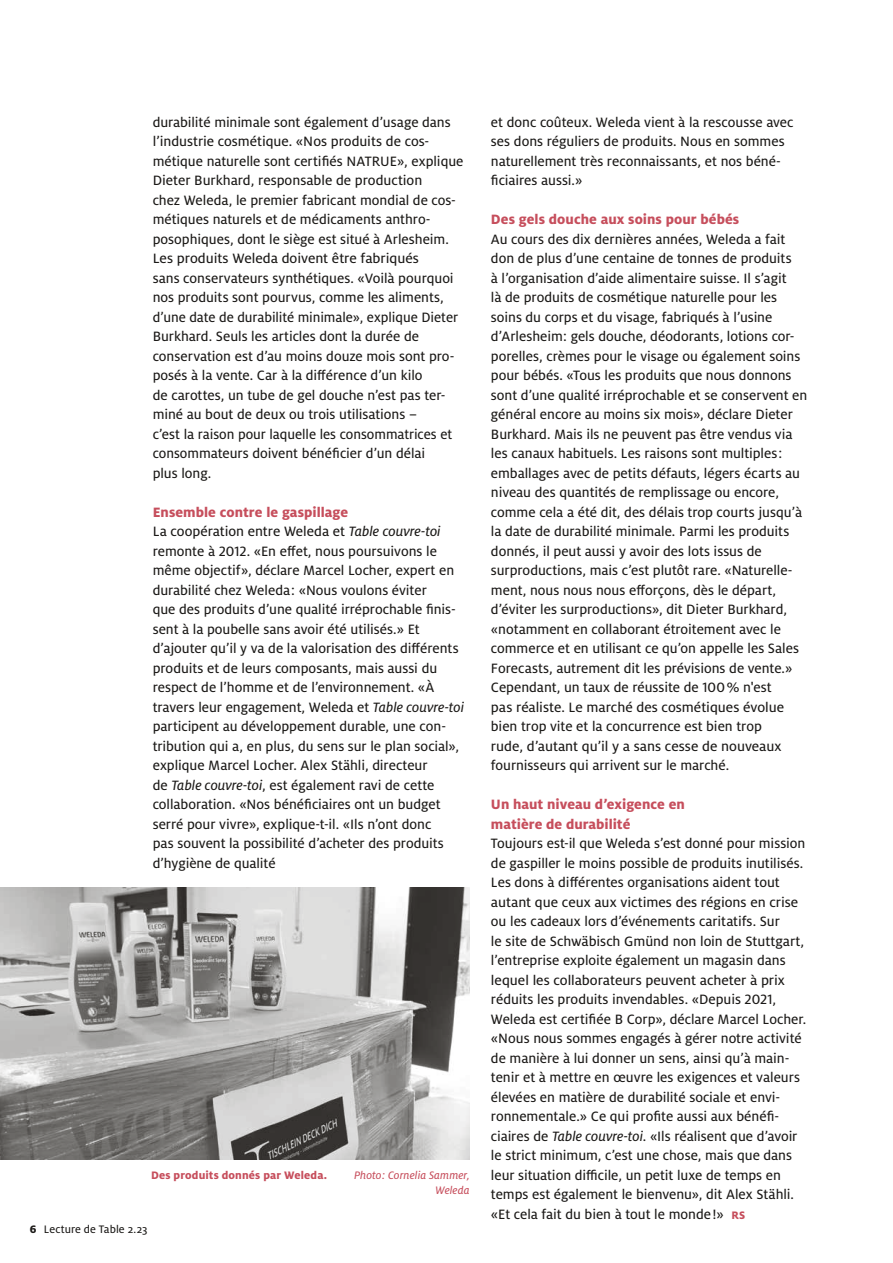
<style>
.page{position:relative;width:893px;height:1263px;background:#fff}
.page>*{position:absolute;margin:0;border:0;box-sizing:border-box;transform-origin:0 0}
.t1{font:15px/19.5px "Milo OT Text";color:#1b1917}
.t2{font:800 15px/19.5px "Milo OT";letter-spacing:.005em;color:#c64e5c}
.t3{font:800 12px "Milo OT";letter-spacing:.015em;color:#c64e5c}
.t4{font:12px/15px "Milo OT Text Ita";letter-spacing:.005em;color:#c64e5c;text-align:right}
.t5{font:12px "Milo OT Text";letter-spacing:.005em;color:#1b1917}
.s1{font-family:"Milo OT Text Ita"}
.s2{font-family:"Milo OT";font-weight:800}
.s3{font-family:"Milo OT";font-weight:800;font-size:12px;color:#c64e5c}
</style>
<div class="page">
<hr style="left:892px;top:0;width:1px;height:1263px;background:#c64e5c">
<svg style="left:892px;top:1234px;width:1px;height:15px"></svg>
<img style="left:0;top:887px;width:470px;height:272px">
<p class="t1" style="left:153px;top:112px;width:312px">durabilité minimale sont également d’usage dans l’industrie cosmétique. «Nos produits de cos&shy;métique naturelle sont certifiés NATRUE», explique Dieter Burkhard, responsable de production<br>chez Weleda, le premier fabricant mondial de cos&shy;métiques naturels et de médicaments anthro&shy;posophiques, dont le siège est situé à Arlesheim.<br>Les produits Weleda doivent être fabriqués<br>sans conservateurs synthétiques. «Voilà pourquoi nos produits sont pourvus, comme les aliments, d’une date de durabilité minimale», explique Dieter Burkhard. Seuls les articles dont la durée de conservation est d’au moins douze mois sont pro&shy;posés à la vente. Car à la différence d’un kilo<br>de carottes, un tube de gel douche n’est pas ter&shy;miné au bout de deux ou trois utilisations –<br>c’est la raison pour laquelle les consommatrices et consommateurs doivent bénéficier d’un délai<br>plus long.</p>
<p class="t2" style="left:153px;top:502px;width:197px">Ensemble contre le gaspillage</p>
<p class="t1" style="left:153px;top:522px;width:313px">La coopération entre Weleda et <span class="s1">Table couvre-toi </span>remonte à 2012. «En effet, nous poursuivons le même objectif», déclare Marcel Locher, expert en durabilité chez Weleda: «Nous voulons éviter<br>que des produits d’une qualité irréprochable finis&shy;sent à la poubelle sans avoir été utilisés.» Et d’ajouter qu’il y va de la valorisation des différents produits et de leurs composants, mais aussi du respect de l’homme et de l’environnement. «À travers leur engagement, Weleda et <span class="s1">Table couvre-toi </span>participent au développement durable, une con&shy;tribution qui a, en plus, du sens sur le plan social», explique Marcel Locher. Alex Stähli, directeur<br>de <span class="s1">Table couvre-toi</span>, est également ravi de cette collaboration. «Nos bénéficiaires ont un budget serré pour vivre», explique-t-il. «Ils n’ont donc<br>pas souvent la possibilité d’acheter des produits d’hygiène de qualité</p>
<p class="t3" style="left:151px;top:1169px;width:178px">Des produits donnés par Weleda.</p>
<p class="t4" style="left:354px;top:1168px;width:117px">Photo: Cornelia Sammer,<br>Weleda</p>
<p class="t5" style="left:30px;top:1223px;width:119px"><span class="s2">6</span> Lecture de Table 2.23</p>
<p class="t1" style="left:491px;top:112px;width:304px">et donc coûteux. Weleda vient à la rescousse avec ses dons réguliers de produits. Nous en sommes naturellement très reconnaissants, et nos béné&shy;ficiaires aussi.»</p>
<p class="t2" style="left:491px;top:210px;width:250px">Des gels douche aux soins pour bébés</p>
<p class="t1" style="left:491px;top:229px;width:318px">Au cours des dix dernières années, Weleda a fait don de plus d’une centaine de tonnes de produits<br>à l’organisation d’aide alimentaire suisse. Il s’agit<br>là de produits de cosmétique naturelle pour les soins du corps et du visage, fabriqués à l’usine d’Arlesheim: gels douche, déodorants, lotions cor&shy;porelles, crèmes pour le visage ou également soins pour bébés. «Tous les produits que nous donnons sont d’une qualité irréprochable et se conservent en général encore au moins six mois», déclare Dieter Burkhard. Mais ils ne peuvent pas être vendus via les canaux habituels. Les raisons sont multiples: emballages avec de petits défauts, légers écarts au niveau des quantités de remplissage ou encore, comme cela a été dit, des délais trop courts jusqu’à la date de durabilité minimale. Parmi les produits donnés, il peut aussi y avoir des lots issus de surproductions, mais c’est plutôt rare. «Naturelle&shy;ment, nous nous nous efforçons, dès le départ, d’éviter les surproductions», dit Dieter Burkhard, «notamment en collaborant étroitement avec le commerce et en utilisant ce qu’on appelle les Sales Forecasts, autrement dit les prévisions de vente.» Cependant, un taux de réussite de 100% n'est<br>pas réaliste. Le marché des cosmétiques évolue bien trop vite et la concurrence est bien trop<br>rude, d’autant qu’il y a sans cesse de nouveaux fournisseurs qui arrivent sur le marché.</p>
<p class="t2" style="left:491px;top:795px;width:195px">Un haut niveau d’exigence en matière de durabilité</p>
<p class="t1" style="left:491px;top:834px;width:317px">Toujours est-il que Weleda s’est donné pour mission de gaspiller le moins possible de produits inutilisés.<br>Les dons à différentes organisations aident tout autant que ceux aux victimes des régions en crise ou les cadeaux lors d’événements caritatifs. Sur<br>le site de Schwäbisch Gmünd non loin de Stuttgart, l’entreprise exploite également un magasin dans lequel les collaborateurs peuvent acheter à prix réduits les produits invendables. «Depuis 2021, Weleda est certifiée B Corp», déclare Marcel Locher. «Nous nous sommes engagés à gérer notre activité de manière à lui donner un sens, ainsi qu’à main&shy;tenir et à mettre en œuvre les exigences et valeurs élevées en matière de durabilité sociale et envi&shy;ronnementale.» Ce qui profite aussi aux bénéfi&shy;ciaires de <span class="s1">Table couvre-toi</span>. «Ils réalisent que d’avoir le strict minimum, c’est une chose, mais que dans leur situation difficile, un petit luxe de temps en temps est également le bienvenu», dit Alex Stähli. «Et cela fait du bien à tout le monde!» <span class="s3">RS</span></p>
</div>
